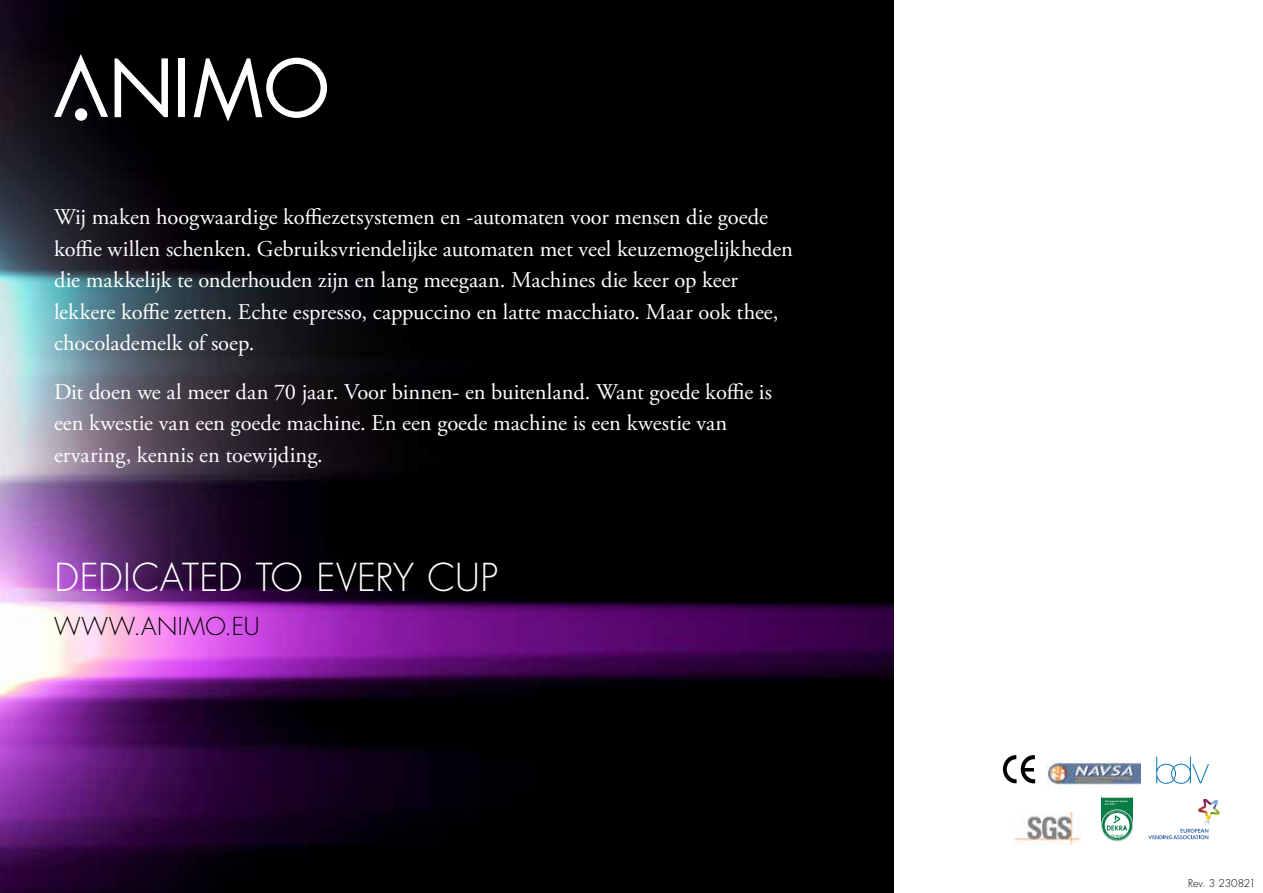
<style>
.page{position:relative;width:1263px;height:893px;background:#fff}
.page>*{position:absolute;margin:0;border:0;box-sizing:border-box;transform-origin:0 0}
.t1{font:300 37.5px "Futura Std";letter-spacing:.005em;color:#fff}
.t2{font:300 24px "Futura Std";letter-spacing:.02em;color:#000}
.t3{font:22.5px/31.5px "Adobe Garamond Pro";color:#fff}
.t4{font:300 10.5px "Futura Std";letter-spacing:-.01em;color:#000}
</style>
<div class="page">
<img style="left:0;top:0;width:893px;height:893px">
<svg style="left:1003px;top:755px;width:32px;height:28px"></svg>
<svg style="left:1156px;top:756px;width:53px;height:28px"></svg>
<div style="left:1101px;top:797px;width:31px;height:28px;background:#097d46"></div>
<svg style="left:1101px;top:810px;width:31px;height:31px"></svg>
<div style="left:1101px;top:810px;width:32px;height:31px;border:1px solid #cfcfcf;border-radius:50%"></div>
<hr style="left:1101px;top:797px;width:31px;height:1px;background:#cfcfcf">
<svg style="left:1105px;top:800px;width:22px;height:5px"></svg>
<svg style="left:1105px;top:811px;width:24px;height:30px"></svg>
<svg style="left:1148px;top:799px;width:72px;height:40px"></svg>
<img style="left:1046px;top:760px;width:94px;height:29px">
<img style="left:1014px;top:812px;width:66px;height:32px">
<svg style="left:115px;top:58px;width:53px;height:59px"></svg>
<div style="left:179px;top:58px;width:6px;height:59px;background:#fff"></div>
<svg style="left:194px;top:58px;width:133px;height:64px"></svg>
<svg style="left:54px;top:54px;width:54px;height:63px"></svg>
<div style="left:75px;top:108px;width:12px;height:13px;background:#fff;border-radius:50%"></div>
<p class="t3" style="left:54px;top:202px;width:740px">Wij maken hoogwaardige koffiezetsystemen en -automaten voor mensen die goede koffie willen schenken. Gebruiksvriendelijke automaten met veel keuzemogelijkheden die makkelijk te onderhouden zijn en lang meegaan. Machines die keer op keer lekkere koffie zetten. Echte espresso, cappuccino en latte macchiato. Maar ook thee, chocolademelk of soep.</p>
<p class="t3" style="left:54px;top:377px;width:719px">Dit doen we al meer dan 70 jaar. Voor binnen- en buitenland. Want goede koffie is een kwestie van een goede machine. En een goede machine is een kwestie van ervaring, kennis en toewijding.</p>
<h1 class="t1" style="left:54px;top:554px;width:445px">DEDICATED TO EVERY CUP</h1>
<p class="t2" style="left:54px;top:611px;width:207px">WWW.ANIMO.EU</p>
<p class="t4" style="left:1188px;top:876px;width:69px">Rev. 3 230821</p>
</div>
